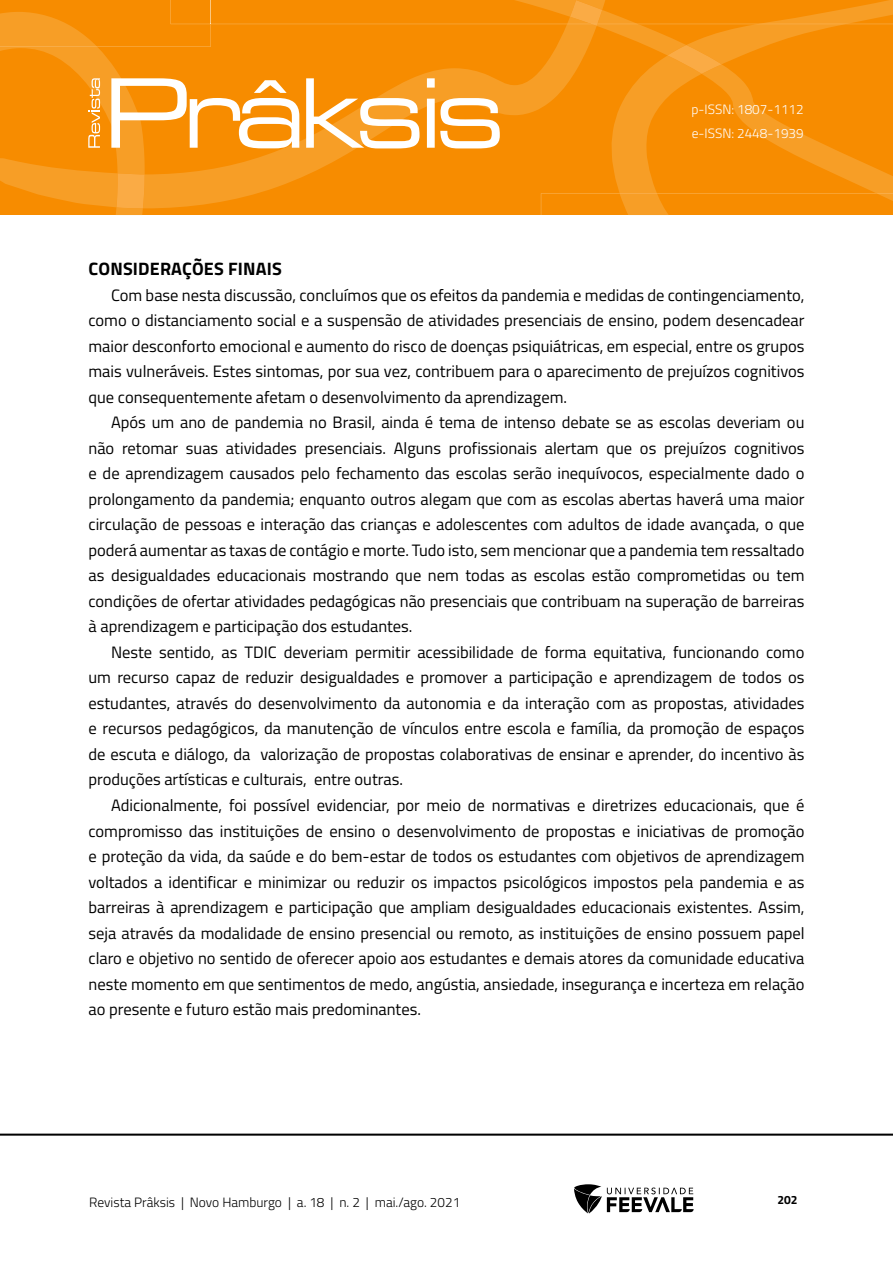
<style>
.page{position:relative;width:893px;height:1263px;background:#fff}
.page>*{position:absolute;margin:0;border:0;box-sizing:border-box;transform-origin:0 0}
.TITILO_1{font:700 18px "Titillium Web";letter-spacing:.01em;color:#000}
.Corpo_de_texto{font:16.5px/25.5px "Titillium Web";color:#000;text-align:justify}
.t1{font:300 13.5px "Titillium Web";color:#000}
.t2{font:300 13.5px/24px "Titillium Web";color:#fff}
.t3{font:700 12px "Titillium Web";color:#000}
</style>
<div class="page">
<hr style="left:0;top:1133px;width:893px;height:3px;background:#000">
<svg style="left:574px;top:1184px;width:120px;height:29px"></svg>
<svg style="left:0;top:0;width:893px;height:215px;background:#f79412"></svg>
<p class="t2" style="left:691px;top:97px;width:114px">p-ISSN: 1807-1112 e-ISSN: 2448-1939</p>
<p class="TITILO_1" style="left:89px;top:255px;width:195px">CONSIDERAÇÕES FINAIS</p>
<p class="Corpo_de_texto" style="left:88px;top:282px;width:717px;text-indent:22px">Com base nesta discussão, concluímos que os efeitos da pandemia e medidas de contingenciamento, como o distanciamento social e a suspensão de atividades presenciais de ensino, podem desencadear maior desconforto emocional e aumento do risco de doenças psiquiátricas, em especial, entre os grupos mais vulneráveis. Estes sintomas, por sua vez, contribuem para o aparecimento de prejuízos cognitivos que consequentemente afetam o desenvolvimento da aprendizagem.</p>
<p class="Corpo_de_texto" style="left:88px;top:409px;width:718px;text-indent:22px">Após um ano de pandemia no Brasil, ainda é tema de intenso debate se as escolas deveriam ou não retomar suas atividades presenciais. Alguns profissionais alertam que os prejuízos cognitivos e de aprendizagem causados pelo fechamento das escolas serão inequívocos, especialmente dado o prolongamento da pandemia; enquanto outros alegam que com as escolas abertas haverá uma maior circulação de pessoas e interação das crianças e adolescentes com adultos de idade avançada, o que poderá aumentar as taxas de contágio e morte. Tudo isto, sem mencionar que a pandemia tem ressaltado as desigualdades educacionais mostrando que nem todas as escolas estão comprometidas ou tem condições de ofertar atividades pedagógicas não presenciais que contribuam na superação de barreiras à aprendizagem e participação dos estudantes.</p>
<p class="Corpo_de_texto" style="left:88px;top:639px;width:717px;text-indent:22px">Neste sentido, as TDIC deveriam permitir acessibilidade de forma equitativa, funcionando como um recurso capaz de reduzir desigualdades e promover a participação e aprendizagem de todos os estudantes, através do desenvolvimento da autonomia e da interação com as propostas, atividades e recursos pedagógicos, da manutenção de vínculos entre escola e família, da promoção de espaços de escuta e diálogo, da valorização de propostas colaborativas de ensinar e aprender, do incentivo às produções artísticas e culturais, entre outras.</p>
<p class="Corpo_de_texto" style="left:88px;top:792px;width:717px;text-indent:22px">Adicionalmente, foi possível evidenciar, por meio de normativas e diretrizes educacionais, que é compromisso das instituições de ensino o desenvolvimento de propostas e iniciativas de promoção e proteção da vida, da saúde e do bem-estar de todos os estudantes com objetivos de aprendizagem voltados a identificar e minimizar ou reduzir os impactos psicológicos impostos pela pandemia e as barreiras à aprendizagem e participação que ampliam desigualdades educacionais existentes. Assim, seja através da modalidade de ensino presencial ou remoto, as instituições de ensino possuem papel claro e objetivo no sentido de oferecer apoio aos estudantes e demais atores da comunidade educativa neste momento em que sentimentos de medo, angústia, ansiedade, insegurança e incerteza em relação ao presente e futuro estão mais predominantes.</p>
<p class="t1" style="left:89px;top:1192px;width:372px">Revista Prâksis | Novo Hamburgo | a. 18 | n. 2 | mai./ago. 2021</p>
<p class="t3" style="left:777px;top:1190px;width:22px">202</p>
</div>
